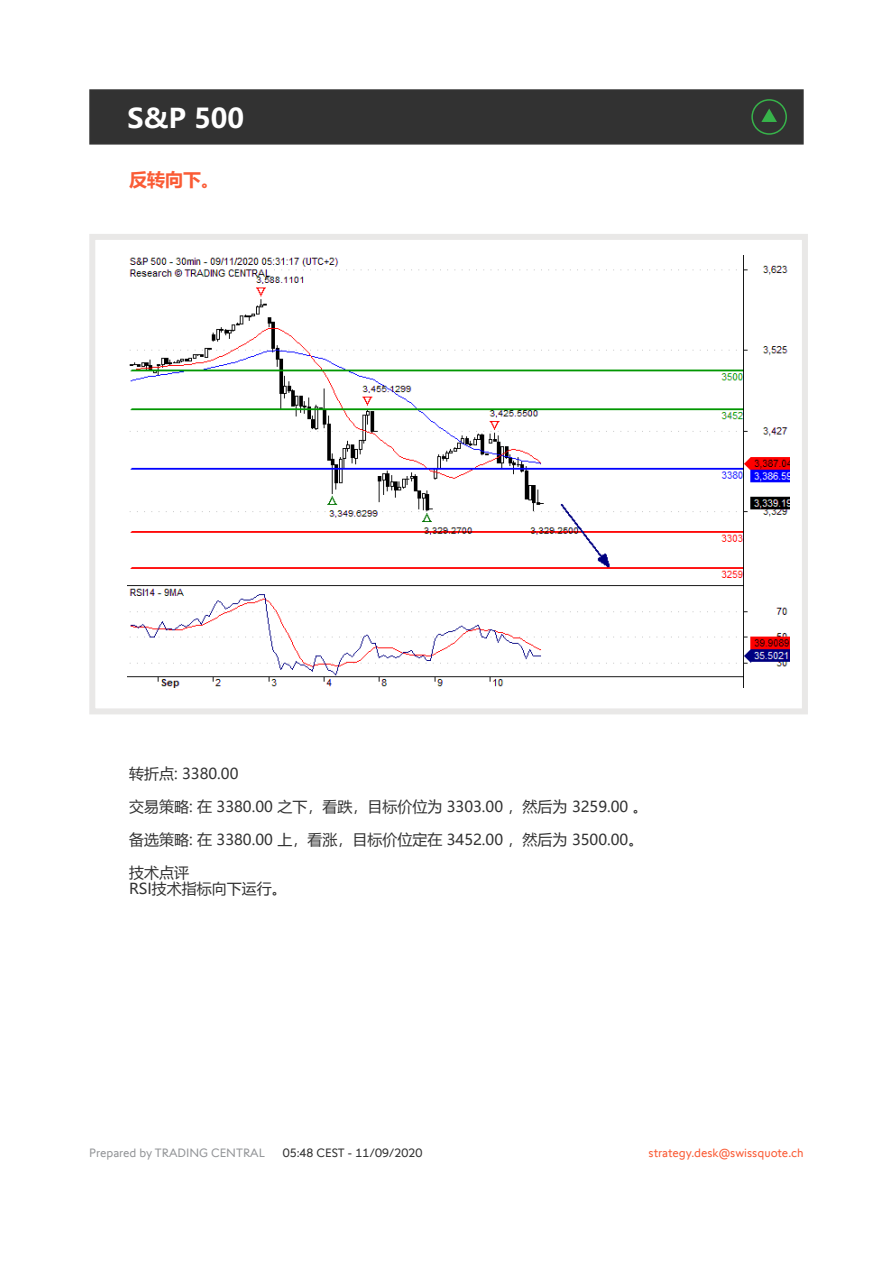
<style>
.page{position:relative;width:893px;height:1263px;background:#fff}
.page>*{position:absolute;margin:0;border:0;box-sizing:border-box;transform-origin:0 0}
.t1{font:700 27px "Microsoft Ya Hei UI";color:#fff}
.t2{font:700 18px "Microsoft Ya Hei UI";color:#fa5b35}
.t3{font:15px/16.5px "Microsoft Ya Hei UI";color:#323232}
.t4{font:12px "Swissquote CT";color:#fa5b35}
.t5{font:12px "Swissquote CT";color:#939598}
.t6{font:12px "Swissquote CT";color:#323232}
</style>
<div class="page">
<div style="left:89px;top:234px;width:719px;height:480px;border:6px solid #e9e8e7"></div>
<div style="left:89px;top:89px;width:715px;height:56px;background:#323232;border:2px solid #323232"></div>
<img style="left:128px;top:255px;width:661px;height:432px">
<svg style="left:751px;top:99px;width:36px;height:36px"></svg>
<h1 class="t1" style="left:128px;top:99px;width:118px">S&amp;P 500</h1>
<p class="t2" style="left:129px;top:167px;width:91px">反转向下。</p>
<p class="t3" style="left:129px;top:765px;width:111px">转折点: 3380.00</p>
<p class="t3" style="left:129px;top:798px;width:520px">交易策略: 在 3380.00 之下，看跌，目标价位为 3303.00 ，然后为 3259.00 。</p>
<p class="t3" style="left:129px;top:831px;width:516px">备选策略: 在 3380.00 上，看涨，目标价位定在 3452.00 ，然后为 3500.00。</p>
<p class="t3" style="left:129px;top:864px;width:159px">技术点评<br>RSI技术指标向下运行。</p>
<p class="t5" style="left:89px;top:1145px;width:177px">Prepared by TRADING CENTRAL</p>
<p class="t6" style="left:283px;top:1145px;width:141px">05:48 CEST - 11/09/2020</p>
<p class="t4" style="left:649px;top:1145px;width:157px">strategy.desk@swissquote.ch</p>
</div>
